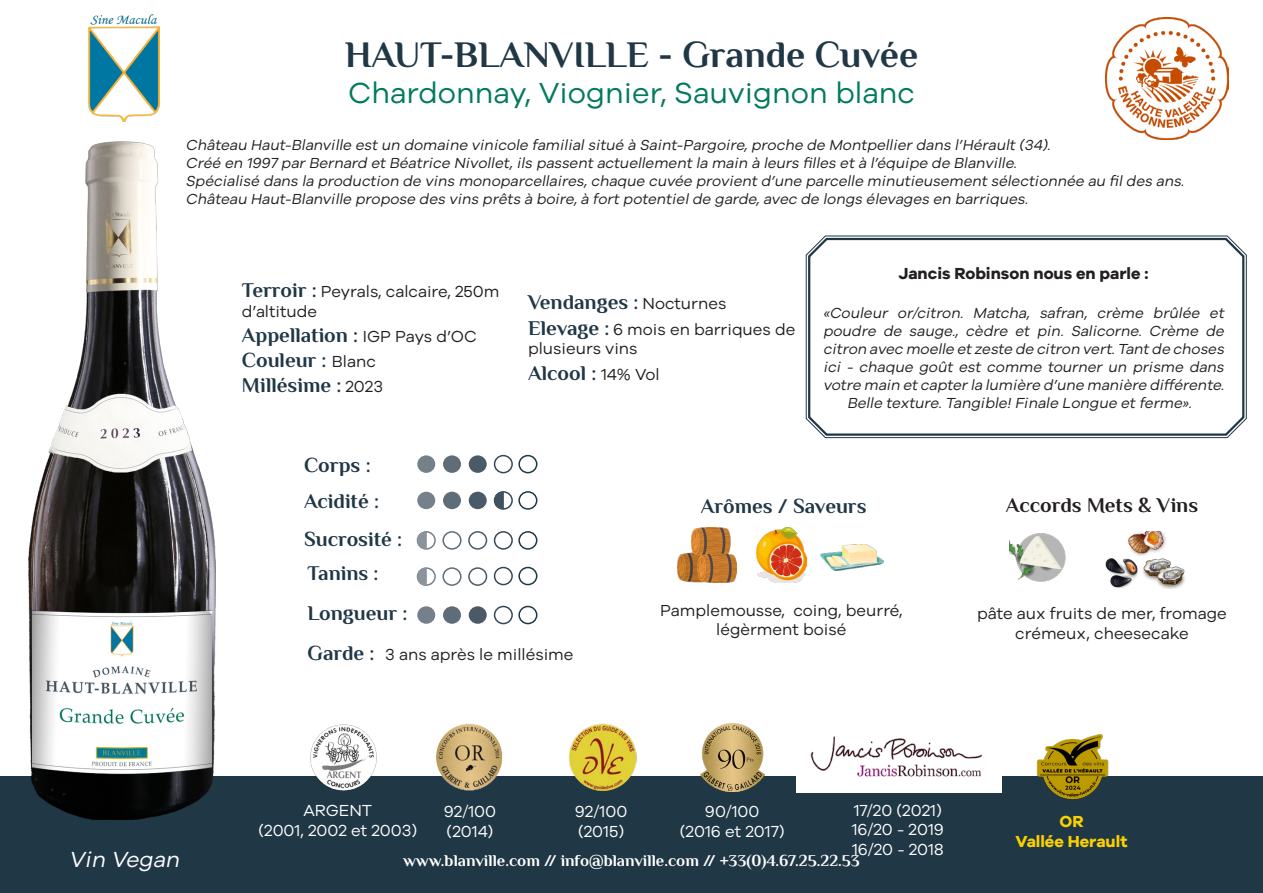
<style>
.page{position:relative;width:1263px;height:893px;background:#fff}
.page>*{position:absolute;margin:0;border:0;box-sizing:border-box;transform-origin:0 0}
.t1{font:700 37.5px "Philosopher";color:#203746}
.t2{font:30px "Galyon";color:#007a5e}
.t3{font:italic 22.5px "Galyon";color:#fff}
.t4{font:700 21px/35.8px "Philosopher";color:#203746}
.t5{font:700 21px "Philosopher";color:#231f20}
.t6{font:16.5px/19.8px "Galyon";color:#231f20;text-align:center}
.t7{font:16.5px/19.8px "Galyon";color:#fff}
.t8{font:700 16.5px "Philosopher";color:#fff}
.t9{font:700 16.5px "Galyon";color:#231f20}
.t10{font:700 16.5px "Galyon";color:#fad100}
.t11{font:italic 15px/18px "Galyon";color:#231f20}
.s1{font-family:"Philosopher";font-weight:700;font-size:21px;color:#203746}
.s2{font-family:"Galyon";font-weight:400;font-size:16.5px;color:#231f20}
</style>
<div class="page">
<div style="left:0;top:776px;width:1263px;height:117px;background:#203746"></div>
<img style="left:88px;top:14px;width:72px;height:108px">
<img style="left:756px;top:527px;width:50px;height:56px">
<img style="left:678px;top:527px;width:59px;height:56px">
<img style="left:1009px;top:533px;width:57px;height:49px">
<img style="left:1105px;top:531px;width:80px;height:58px">
<div style="left:417px;top:455px;width:18px;height:18px;background:#75808b;border-radius:50%"></div>
<div style="left:443px;top:455px;width:18px;height:18px;background:#5f6d79;border-radius:50%"></div>
<div style="left:469px;top:455px;width:18px;height:18px;background:#4a5a67;border-radius:50%"></div>
<div style="left:494px;top:455px;width:19px;height:18px;border:2px solid #354856;border-radius:50%"></div>
<div style="left:518px;top:455px;width:19px;height:18px;border:2px solid #203746;border-radius:50%"></div>
<div style="left:417px;top:492px;width:18px;height:17px;background:#75808b;border-radius:50%"></div>
<div style="left:443px;top:492px;width:18px;height:17px;background:#5f6d79;border-radius:50%"></div>
<div style="left:469px;top:492px;width:18px;height:17px;background:#4a5a67;border-radius:50%"></div>
<div style="left:494px;top:491px;width:19px;height:19px;border:2px solid #354856;border-radius:50%"></div>
<div style="left:494px;top:567px;width:19px;height:18px;border:2px solid #354856;border-radius:50%"></div>
<div style="left:518px;top:491px;width:19px;height:19px;border:2px solid #203746;border-radius:50%"></div>
<div style="left:518px;top:567px;width:19px;height:18px;border:2px solid #203746;border-radius:50%"></div>
<div style="left:417px;top:531px;width:19px;height:19px;border:2px solid #75808b;border-radius:50%"></div>
<div style="left:442px;top:531px;width:19px;height:19px;border:2px solid #5f6d79;border-radius:50%"></div>
<div style="left:468px;top:531px;width:19px;height:19px;border:2px solid #4a5a67;border-radius:50%"></div>
<div style="left:494px;top:531px;width:19px;height:19px;border:2px solid #354856;border-radius:50%"></div>
<div style="left:518px;top:531px;width:19px;height:19px;border:2px solid #203746;border-radius:50%"></div>
<div style="left:417px;top:567px;width:19px;height:19px;border:2px solid #75808b;border-radius:50%"></div>
<div style="left:442px;top:567px;width:19px;height:19px;border:2px solid #5f6d79;border-radius:50%"></div>
<div style="left:468px;top:567px;width:19px;height:19px;border:2px solid #4a5a67;border-radius:50%"></div>
<div style="left:417px;top:606px;width:18px;height:18px;background:#75808b;border-radius:50%"></div>
<div style="left:443px;top:606px;width:18px;height:18px;background:#5f6d79;border-radius:50%"></div>
<div style="left:469px;top:606px;width:18px;height:18px;background:#4a5a67;border-radius:50%"></div>
<div style="left:494px;top:606px;width:19px;height:18px;border:2px solid #354856;border-radius:50%"></div>
<div style="left:518px;top:606px;width:19px;height:18px;border:2px solid #203746;border-radius:50%"></div>
<svg style="left:494px;top:491px;width:10px;height:19px"></svg>
<svg style="left:417px;top:531px;width:10px;height:19px"></svg>
<svg style="left:417px;top:567px;width:10px;height:19px"></svg>
<img style="left:310px;top:724px;width:67px;height:67px">
<img style="left:436px;top:723px;width:67px;height:68px">
<img style="left:569px;top:723px;width:68px;height:68px">
<img style="left:701px;top:723px;width:64px;height:68px">
<img style="left:28px;top:142px;width:187px;height:678px">
<div style="left:796px;top:719px;width:205px;height:74px;background:#fff"></div>
<img style="left:810px;top:736px;width:173px;height:41px">
<img style="left:821px;top:545px;width:62px;height:25px">
<svg style="left:805px;top:235px;width:442px;height:204px"></svg>
<div style="left:808px;top:238px;width:436px;height:198px;border:2px solid #203746;border-radius:17px"></div>
<img style="left:1105px;top:17px;width:123px;height:123px">
<img style="left:1036px;top:734px;width:73px;height:66px">
<p class="t1" style="left:345px;top:29px;width:575px">HAUT-BLANVILLE - Grande Cuvée</p>
<p class="t2" style="left:348px;top:70px;width:568px">Chardonnay, Viognier, Sauvignon blanc</p>
<p class="t11" style="left:186px;top:134px;width:1000px">Château Haut-Blanville est un domaine vinicole familial situé à Saint-Pargoire, proche de Montpellier dans l’Hérault (34).<br>Créé en 1997 par Bernard et Béatrice Nivollet, ils passent actuellement la main à leurs filles et à l’équipe de Blanville.<br>Spécialisé dans la production de vins monoparcellaires, chaque cuvée provient d’une parcelle minutieusement sélectionnée au fil des ans.<br>Château Haut-Blanville propose des vins prêts à boire, à fort potentiel de garde, avec de longs élevages en barriques.</p>
<p class="t6" style="left:242px;top:280px;width:259px;text-align:left"><span class="s1">Terroir :</span> Peyrals, calcaire, 250m d’altitude</p>
<p class="t4" style="left:242px;top:317px;width:237px">Appellation : <span class="s2">IGP Pays d’OC</span></p>
<p class="t4" style="left:242px;top:347px;width:143px;line-height:25.2px">Couleur : <span class="s2">Blanc<br></span>Millésime : <span class="s2">2023</span></p>
<h3 class="t4" style="left:304px;top:447px;width:76px">Corps :<br>Acidité :</h3>
<h3 class="t4" style="left:304px;top:521px;width:100px">Sucrosité :</h3>
<h3 class="t4" style="left:308px;top:553px;width:101px;line-height:40px">Tanins :<br>Longueur :</h3>
<p class="t4" style="left:528px;top:284px;width:200px">Vendanges : <span class="s2">Nocturnes</span></p>
<p class="t6" style="left:528px;top:317px;width:269px;text-align:left"><span class="s1">Elevage :</span> 6 mois en barriques de plusieurs vins</p>
<p class="t4" style="left:528px;top:355px;width:133px">Alcool : <span class="s2">14% Vol</span></p>
<p class="t9" style="left:898px;top:263px;width:252px">Jancis Robinson nous en parle :</p>
<p class="t11" style="left:823px;top:303px;width:402px;text-align:center">«Couleur or/citron. Matcha, safran, crème brûlée et poudre de sauge., cèdre et pin. Salicorne. Crème de citron avec moelle et zeste de citron vert. Tant de choses ici - chaque goût est comme tourner un prisme dans votre main et capter la lumière d’une manière différente.<br>Belle texture. Tangible! Finale Longue et ferme».</p>
<h3 class="t4" style="left:701px;top:488px;width:167px">Arômes / Saveurs</h3>
<h3 class="t5" style="left:1006px;top:491px;width:194px">Accords Mets &amp; Vins</h3>
<p class="t6" style="left:660px;top:598px;width:244px">Pamplemousse, coing, beurré, légèrment boisé</p>
<p class="t6" style="left:977px;top:602px;width:251px">pâte aux fruits de mer, fromage crémeux, cheesecake</p>
<h3 class="t4" style="left:308px;top:635px;width:68px">Garde :</h3>
<p class="t6" style="left:385px;top:643px;width:190px">3 ans après le millésime</p>
<p class="t7" style="left:444px;top:800px;width:54px">92/100 (2014)</p>
<p class="t7" style="left:575px;top:800px;width:54px">92/100 (2015)</p>
<p class="t7" style="left:680px;top:800px;width:106px;text-align:center">90/100<br>(2016 et 2017)</p>
<p class="t7" style="left:854px;top:799px;width:90px">17/20 (2021)</p>
<p class="t7" style="left:303px;top:799px;width:70px">ARGENT</p>
<p class="t7" style="left:258px;top:819px;width:160px">(2001, 2002 et 2003)</p>
<p class="t7" style="left:852px;top:818px;width:94px">16/20 - 2019<br>16/20 - 2018</p>
<h3 class="t3" style="left:69px;top:843px;width:112px">Vin Vegan</h3>
<p class="t8" style="left:403px;top:850px;width:458px">www.blanville.com // info@blanville.com // +33(0)4.67.25.22.53</p>
<p class="t10" style="left:1059px;top:811px;width:26px">OR</p>
<p class="t10" style="left:1015px;top:831px;width:113px">Vallée Herault</p>
</div>
